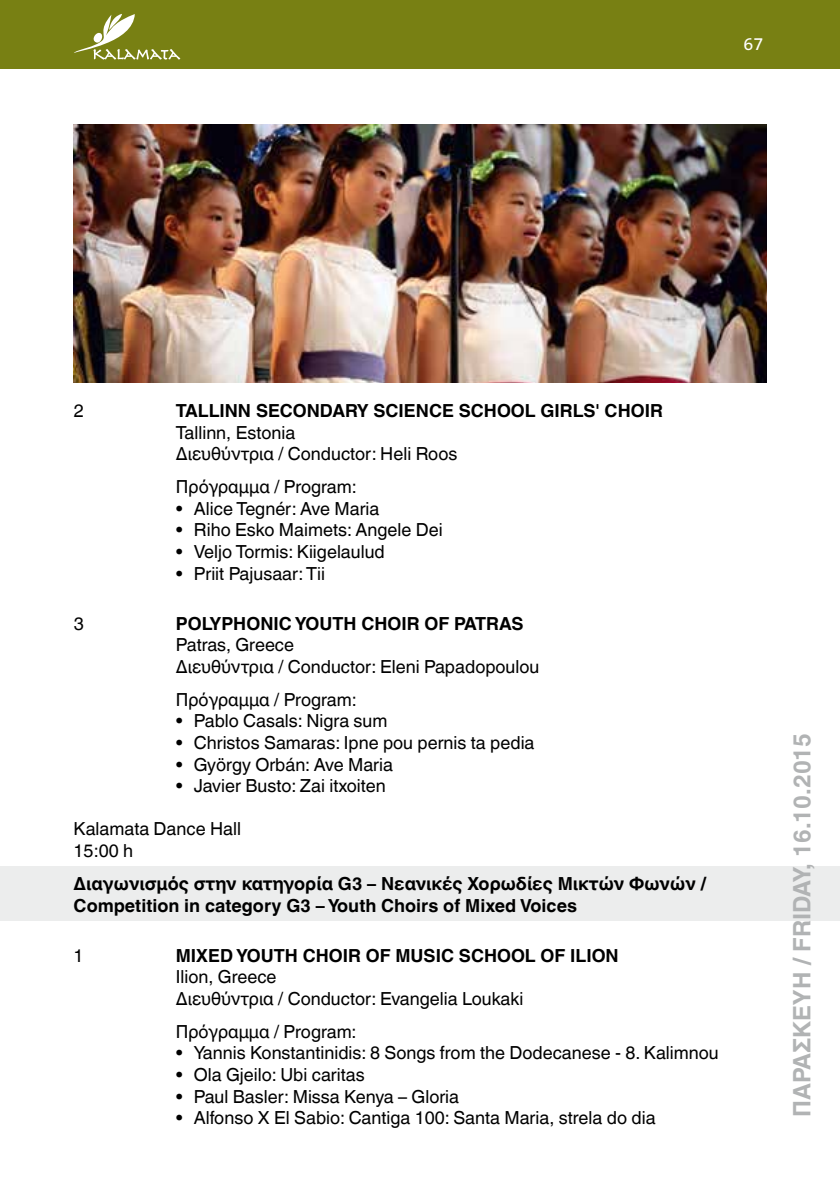
<style>
.page{position:relative;width:840px;height:1191px;background:#fff}
.page>*{position:absolute;margin:0;border:0;box-sizing:border-box;transform-origin:0 0}
.t1{font:700 24px "Helvetica World";color:#b1b3b4}
.t2{font:18px/21.6px "Helvetica World";color:#000}
.t3{font:700 18px/21.6px "Helvetica World";color:#000}
.t4{font:18px "The Sans B5 Plain";color:#fff}
</style>
<div class="page">
<div style="left:0;top:0;width:839px;height:68px;background:#788013"></div>
<svg style="left:74px;top:14px;width:106px;height:46px"></svg>
<div style="left:0;top:866px;width:839px;height:55px;background:#eceded"></div>
<img style="left:74px;top:125px;width:691px;height:258px">
<p class="t4" style="left:743px;top:34px;width:21px">67</p>
<p class="t2" style="left:74px;top:400px;width:12px">2</p>
<p class="t3" style="left:176px;top:400px;width:488px">TALLINN SECONDARY SCIENCE SCHOOL GIRLS' CHOIR</p>
<p class="t2" style="left:176px;top:421px;width:283px">Tallinn, Estonia<br>Διευθύντρια / Conductor: Heli Roos</p>
<p class="t2" style="left:176px;top:476px;width:182px">Πρόγραμμα / Program:</p>
<p class="t2" style="left:176px;top:498px;width:205px">• Alice Tegnér: Ave Maria</p>
<p class="t2" style="left:176px;top:519px;width:268px">• Riho Esko Maimets: Angele Dei</p>
<p class="t2" style="left:176px;top:541px;width:210px">• Veljo Tormis: Kiigelaulud</p>
<p class="t2" style="left:176px;top:562px;width:151px">• Priit Pajusaar: Tii</p>
<p class="t2" style="left:74px;top:612px;width:12px">3</p>
<p class="t3" style="left:176px;top:612px;width:349px">POLYPHONIC YOUTH CHOIR OF PATRAS</p>
<p class="t2" style="left:176px;top:634px;width:365px">Patras, Greece<br>Διευθύντρια / Conductor: Eleni Papadopoulou</p>
<p class="t2" style="left:176px;top:688px;width:182px">Πρόγραμμα / Program:</p>
<p class="t2" style="left:176px;top:710px;width:213px">• Pablo Casals: Nigra sum</p>
<p class="t2" style="left:176px;top:732px;width:360px">• Christos Samaras: Ipne pou pernis ta pedia</p>
<p class="t2" style="left:176px;top:753px;width:218px">• György Orbán: Ave Maria</p>
<p class="t2" style="left:176px;top:775px;width:211px">• Javier Busto: Zai itxoiten</p>
<p class="t2" style="left:74px;top:818px;width:169px">Kalamata Dance Hall<br>15:00 h</p>
<p class="t3" style="left:74px;top:873px;width:634px">Διαγωνισμός στην κατηγορία G3 – Νεανικές Χορωδίες Μικτών Φωνών /<br>Competition in category G3 – Youth Choirs of Mixed Voices</p>
<p class="t2" style="left:74px;top:944px;width:12px">1</p>
<p class="t3" style="left:176px;top:944px;width:444px">MIXED YOUTH CHOIR OF MUSIC SCHOOL OF ILION</p>
<p class="t2" style="left:176px;top:966px;width:349px">Ilion, Greece<br>Διευθύντρια / Conductor: Evangelia Loukaki</p>
<p class="t2" style="left:176px;top:1020px;width:182px">Πρόγραμμα / Program:</p>
<p class="t2" style="left:176px;top:1042px;width:544px">• Yannis Konstantinidis: 8 Songs from the Dodecanese - 8. Kalimnou</p>
<p class="t2" style="left:176px;top:1064px;width:190px">• Ola Gjeilo: Ubi caritas</p>
<p class="t2" style="left:176px;top:1085px;width:285px">• Paul Basler: Missa Kenya – Gloria</p>
<p class="t2" style="left:176px;top:1107px;width:481px">• Alfonso X El Sabio: Cantiga 100: Santa Maria, strela do dia</p>
<h1 class="t1" style="left:787px;top:1117px;width:386px;rotate:-90deg">ΠΑΡΑΣΚΕΥΗ / FRIDAY, 16.10.2015</h1>
</div>
